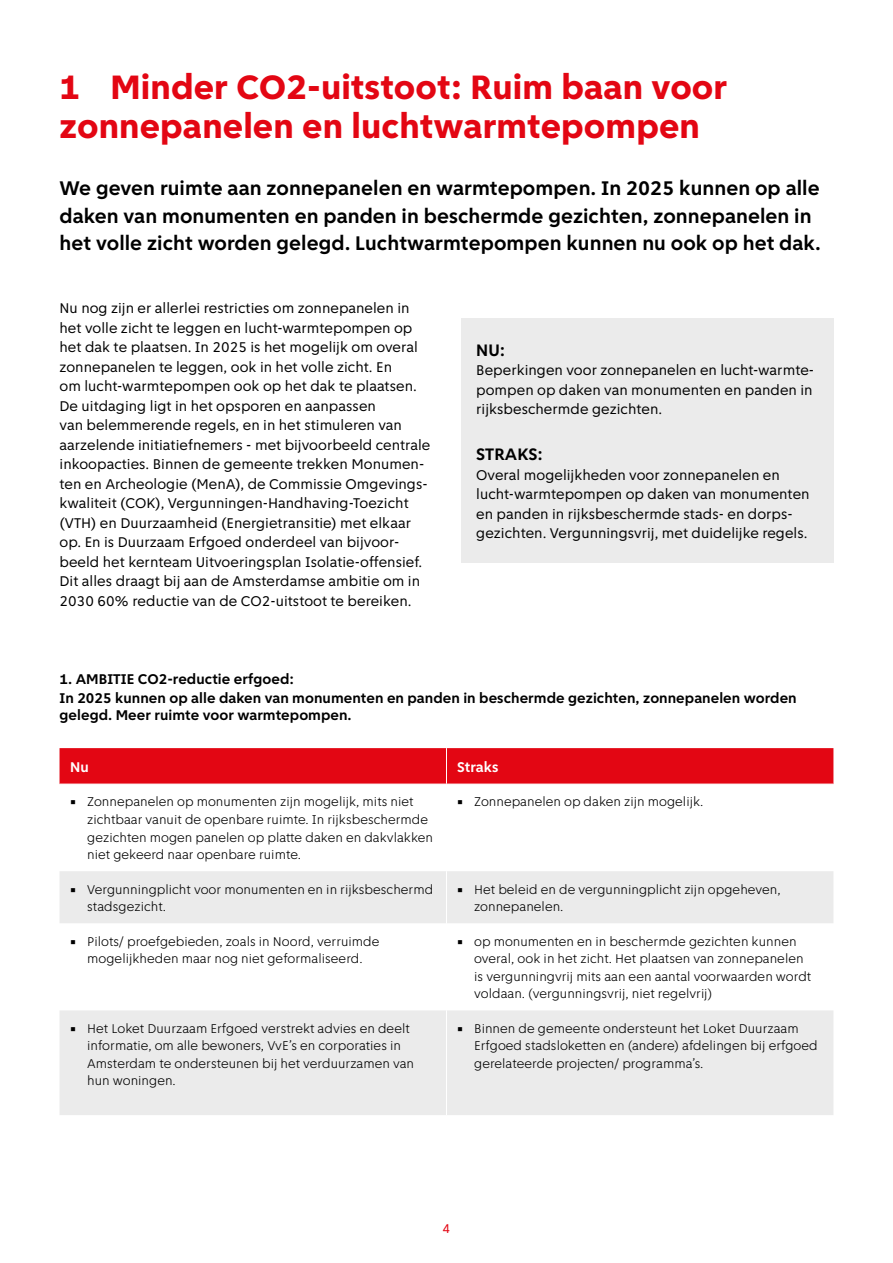
<style>
.page{position:relative;width:893px;height:1263px;background:#fff}
.page>*{position:absolute;margin:0;border:0;box-sizing:border-box;transform-origin:0 0}
.Hoofdstuktitel{font:800 36px/39.6px "Amsterdam Sans";color:#e30613}
.inleiding{font:700 21px/27.3px "Amsterdam Sans";letter-spacing:.005em;color:#000}
.kadertekst{font:700 17.7px "Amsterdam Sans";color:#000}
.platte_tekst{font:15px/19.5px "Amsterdam Sans";color:#000}
.kadertekst-2{font:15px/19.5px "Amsterdam Sans";color:#000;text-align:justify}
.Tabeltitel_zwart{font:700 15px/16.5px "Amsterdam Sans";color:#000}
.Tabelkop{font:700 15px "Amsterdam Sans";color:#fff}
.t1{font:300 13.5px/17.5px "Amsterdam Sans";color:#000}
.t2{font:13.5px "Amsterdam Sans";color:#e30613}
</style>
<div class="page">
<div style="left:461px;top:319px;width:372px;height:62px;background:#ebebeb"></div>
<div style="left:461px;top:341px;width:372px;height:97px;background:#ebebeb"></div>
<div style="left:461px;top:423px;width:372px;height:62px;background:#ebebeb"></div>
<div style="left:461px;top:445px;width:372px;height:117px;background:#ebebeb"></div>
<div style="left:60px;top:748px;width:773px;height:36px;background:#e30613"></div>
<svg style="left:60px;top:871px;width:773px;height:244px;fill:#ebebeb"></svg>
<hr style="left:446px;top:748px;width:1px;height:36px;background:#fff">
<hr style="left:446px;top:871px;width:1px;height:52px;background:#fff">
<hr style="left:446px;top:923px;width:1px;height:87px;background:#fff">
<hr style="left:446px;top:1010px;width:1px;height:105px;background:#fff">
<h1 class="Hoofdstuktitel" style="left:60px;top:67px;width:669px">1 Minder CO2-uitstoot: Ruim baan voor zonnepanelen en luchtwarmtepompen</h1>
<p class="inleiding" style="left:60px;top:175px;width:763px">We geven ruimte aan zonnepanelen en warmtepompen. In 2025 kunnen op alle daken van monumenten en panden in beschermde gezichten, zonnepanelen in het volle zicht worden gelegd. Luchtwarmtepompen kunnen nu ook op het dak.</p>
<p class="platte_tekst" style="left:60px;top:298px;width:372px">Nu nog zijn er allerlei restricties om zonnepanelen in het volle zicht te leggen en lucht-warmtepompen op het dak te plaatsen. In 2025 is het mogelijk om overal zonnepanelen te leggen, ook in het volle zicht. En<br>om lucht-warmtepompen ook op het dak te plaatsen.<br>De uitdaging ligt in het opsporen en aanpassen<br>van belemmerende regels, en in het stimuleren van aarzelende initiatiefnemers - met bijvoorbeeld centrale inkoopacties. Binnen de gemeente trekken Monumen&shy;ten en Archeologie (MenA), de Commissie Omgevings&shy;kwaliteit (COK), Vergunningen-Handhaving-Toezicht (VTH) en Duurzaamheid (Energietransitie) met elkaar op. En is Duurzaam Erfgoed onderdeel van bijvoor&shy;beeld het kernteam Uitvoeringsplan Isolatie-offensief.<br>Dit alles draagt bij aan de Amsterdamse ambitie om in 2030 60% reductie van de CO2-uitstoot te bereiken.</p>
<p class="kadertekst" style="left:476px;top:339px;width:31px">NU:</p>
<p class="kadertekst-2" style="left:476px;top:360px;width:339px">Beperkingen voor zonnepanelen en lucht-warmte&shy;pompen op daken van monumenten en panden in rijksbeschermde gezichten.</p>
<p class="kadertekst" style="left:476px;top:444px;width:68px">STRAKS:</p>
<p class="kadertekst-2" style="left:476px;top:465px;width:335px;text-align:left">Overal mogelijkheden voor zonnepanelen en lucht-warmtepompen op daken van monumenten en panden in rijksbeschermde stads- en dorps&shy;gezichten. Vergunningsvrij, met duidelijke regels.</p>
<p class="Tabeltitel_zwart" style="left:60px;top:670px;width:236px">1. AMBITIE CO2-reductie erfgoed:</p>
<p class="Tabeltitel_zwart" style="left:60px;top:690px;width:739px">In 2025 kunnen op alle daken van monumenten en panden in beschermde gezichten, zonnepanelen worden gelegd. Meer ruimte voor warmtepompen.</p>
<p class="Tabelkop" style="left:70px;top:758px;width:20px">Nu</p>
<p class="Tabelkop" style="left:457px;top:758px;width:43px">Straks</p>
<p class="t1" style="left:87px;top:793px;width:347px;text-indent:-17px">• Zonnepanelen op monumenten zijn mogelijk, mits niet zichtbaar vanuit de openbare ruimte. In rijksbeschermde gezichten mogen panelen op platte daken en dakvlakken niet gekeerd naar openbare ruimte.</p>
<p class="t1" style="left:457px;top:793px;width:248px">• Zonnepanelen op daken zijn mogelijk.</p>
<p class="t1" style="left:87px;top:880px;width:348px;text-indent:-17px">• Vergunningplicht voor monumenten en in rijksbeschermd stadsgezicht.</p>
<p class="t1" style="left:474px;top:880px;width:308px;text-indent:-17px">• Het beleid en de vergunningplicht zijn opgeheven, zonnepanelen.</p>
<p class="t1" style="left:70px;top:932px;width:311px;text-align:center">• Pilots/ proefgebieden, zoals in Noord, verruimde mogelijkheden maar nog niet geformaliseerd.</p>
<p class="t1" style="left:474px;top:932px;width:339px;text-indent:-17px">• op monumenten en in beschermde gezichten kunnen overal, ook in het zicht. Het plaatsen van zonnepanelen is vergunningvrij mits aan een aantal voorwaarden wordt voldaan. (vergunningsvrij, niet regelvrij)</p>
<p class="t1" style="left:87px;top:1019px;width:328px;text-indent:-17px">• Het Loket Duurzaam Erfgoed verstrekt advies en deelt informatie, om alle bewoners, VvE’s en corporaties in Amsterdam te ondersteunen bij het verduurzamen van hun woningen.</p>
<p class="t1" style="left:474px;top:1019px;width:345px;text-indent:-17px">• Binnen de gemeente ondersteunt het Loket Duurzaam<br>Erfgoed stadsloketten en (andere) afdelingen bij erfgoed gerelateerde projecten/ programma’s.</p>
<p class="t2" style="left:443px;top:1221px;width:9px">4</p>
</div>
